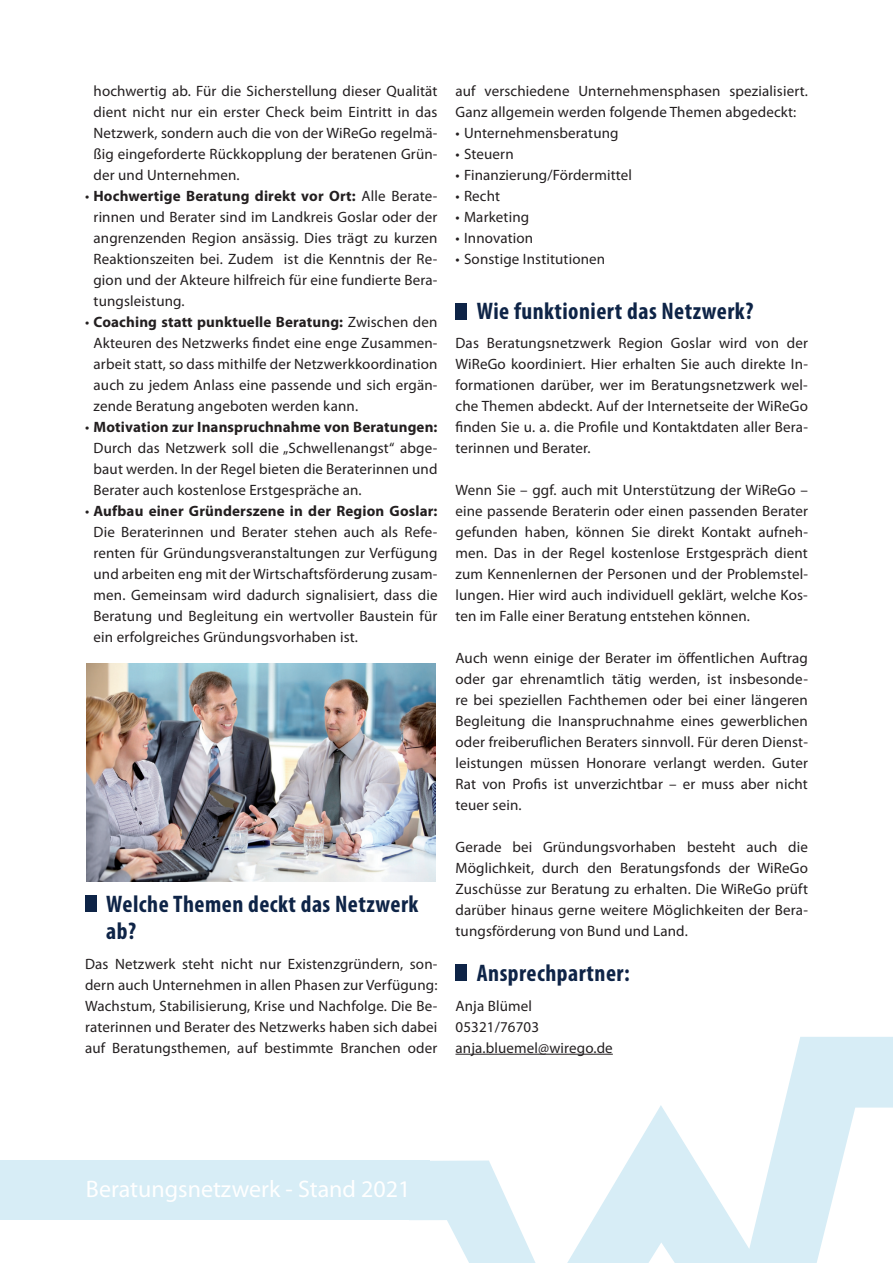
<style>
.page{position:relative;width:893px;height:1263px;background:#fff}
.page>*{position:absolute;margin:0;border:0;box-sizing:border-box;transform-origin:0 0}
.t1{font:700 condensed 24px/27px "Myriad Pro";letter-spacing:.02em;color:#0e2447}
.t2{font:24px "Myriad Pro";color:#fff}
.t3{font:15px/21px "Myriad Pro";letter-spacing:.01em;color:#231f20;text-align:justify}
.s1{font-weight:700}
</style>
<div class="page">
<svg style="left:409px;top:1037px;width:484px;height:226px"></svg>
<div style="left:0;top:1161px;width:429px;height:59px;background:#d7edf6"></div>
<div style="left:455px;top:303px;width:12px;height:16px;background:#0e2447"></div>
<div style="left:85px;top:895px;width:12px;height:16px;background:#0e2447"></div>
<div style="left:455px;top:964px;width:12px;height:16px;background:#0e2447"></div>
<hr style="left:455px;top:1054px;width:158px;height:1px;background:#231f20">
<img style="left:86px;top:663px;width:349px;height:218px">
<p class="t3" style="left:94px;top:81px;width:345px">hochwertig ab. Für die Sicherstellung dieser Qualität dient nicht nur ein erster Check beim Eintritt in das Netzwerk, sondern auch die von der WiReGo regelmä&shy;ßig eingeforderte Rückkopplung der beratenen Grün&shy;der und Unternehmen.</p>
<p class="t3" style="left:94px;top:186px;width:345px;text-indent:-9px">• <span class="s1">Hochwertige Beratung direkt vor Ort:</span> Alle Berate&shy;rinnen und Berater sind im Landkreis Goslar oder der angrenzenden Region ansässig. Dies trägt zu kurzen Reaktionszeiten bei. Zudem ist die Kenntnis der Re&shy;gion und der Akteure hilfreich für eine fundierte Bera&shy;tungsleistung.</p>
<p class="t3" style="left:94px;top:312px;width:345px;text-indent:-9px">• <span class="s1">Coaching statt punktuelle Beratung:</span> Zwischen den Akteuren des Netzwerks findet eine enge Zusammen&shy;arbeit statt, so dass mithilfe der Netzwerkkoordination auch zu jedem Anlass eine passende und sich ergän&shy;zende Beratung angeboten werden kann.</p>
<p class="t3" style="left:94px;top:417px;width:345px;text-indent:-9px">• <span class="s1">Motivation zur Inanspruchnahme von Beratungen:<br></span>Durch das Netzwerk soll die „Schwellenangst“ abge&shy;baut werden. In der Regel bieten die Beraterinnen und Berater auch kostenlose Erstgespräche an.</p>
<p class="t3" style="left:94px;top:501px;width:345px;text-indent:-9px">• <span class="s1">Aufbau einer Gründerszene in der Region Goslar:<br></span>Die Beraterinnen und Berater stehen auch als Refe&shy;renten für Gründungsveranstaltungen zur Verfügung und arbeiten eng mit der Wirtschaftsförderung zusam&shy;men. Gemeinsam wird dadurch signalisiert, dass die Beratung und Begleitung ein wertvoller Baustein für ein erfolgreiches Gründungsvorhaben ist.</p>
<h1 class="t1" style="left:106px;top:890px;width:314px">Welche Themen deckt das Netzwerk ab?</h1>
<p class="t3" style="left:85px;top:953px;width:354px">Das Netzwerk steht nicht nur Existenzgründern, son&shy;dern auch Unternehmen in allen Phasen zur Verfügung:<br>Wachstum, Stabilisierung, Krise und Nachfolge. Die Be&shy;raterinnen und Berater des Netzwerks haben sich dabei auf Beratungsthemen, auf bestimmte Branchen oder</p>
<p class="t3" style="left:455px;top:81px;width:354px">auf verschiedene Unternehmensphasen spezialisiert.<br>Ganz allgemein werden folgende Themen abgedeckt:</p>
<p class="t3" style="left:455px;top:123px;width:165px">• Unternehmensberatung</p>
<p class="t3" style="left:455px;top:144px;width:60px">• Steuern</p>
<p class="t3" style="left:455px;top:165px;width:178px">• Finanzierung/Fördermittel</p>
<p class="t3" style="left:455px;top:186px;width:46px">• Recht</p>
<p class="t3" style="left:455px;top:207px;width:75px">• Marketing</p>
<p class="t3" style="left:455px;top:228px;width:79px">• Innovation</p>
<p class="t3" style="left:455px;top:249px;width:151px">• Sonstige Institutionen</p>
<h1 class="t1" style="left:477px;top:297px;width:278px">Wie funktioniert das Netzwerk?</h1>
<p class="t3" style="left:455px;top:333px;width:354px">Das Beratungsnetzwerk Region Goslar wird von der WiReGo koordiniert. Hier erhalten Sie auch direkte In&shy;formationen darüber, wer im Beratungsnetzwerk wel&shy;che Themen abdeckt. Auf der Internetseite der WiReGo finden Sie u. a. die Profile und Kontaktdaten aller Bera&shy;terinnen und Berater.</p>
<p class="t3" style="left:455px;top:480px;width:354px">Wenn Sie – ggf. auch mit Unterstützung der WiReGo – eine passende Beraterin oder einen passenden Berater gefunden haben, können Sie direkt Kontakt aufneh&shy;men. Das in der Regel kostenlose Erstgespräch dient zum Kennenlernen der Personen und der Problemstel&shy;lungen. Hier wird auch individuell geklärt, welche Kos&shy;ten im Falle einer Beratung entstehen können.</p>
<p class="t3" style="left:455px;top:648px;width:354px">Auch wenn einige der Berater im öffentlichen Auftrag oder gar ehrenamtlich tätig werden, ist insbesonde&shy;re bei speziellen Fachthemen oder bei einer längeren Begleitung die Inanspruchnahme eines gewerblichen oder freiberuflichen Beraters sinnvoll. Für deren Dienst&shy;leistungen müssen Honorare verlangt werden. Guter Rat von Profis ist unverzichtbar – er muss aber nicht teuer sein.</p>
<p class="t3" style="left:455px;top:837px;width:354px">Gerade bei Gründungsvorhaben besteht auch die Möglichkeit, durch den Beratungsfonds der WiReGo Zuschüsse zur Beratung zu erhalten. Die WiReGo prüft darüber hinaus gerne weitere Möglichkeiten der Bera&shy;tungsförderung von Bund und Land.</p>
<h1 class="t1" style="left:477px;top:959px;width:155px">Ansprechpartner:</h1>
<p class="t3" style="left:455px;top:995px;width:159px;text-align:left">Anja Blümel<br>05321/76703 anja.bluemel@wirego.de</p>
<h1 class="t2" style="left:86px;top:1174px;width:326px">Beratungsnetzwerk - Stand 2021</h1>
</div>
